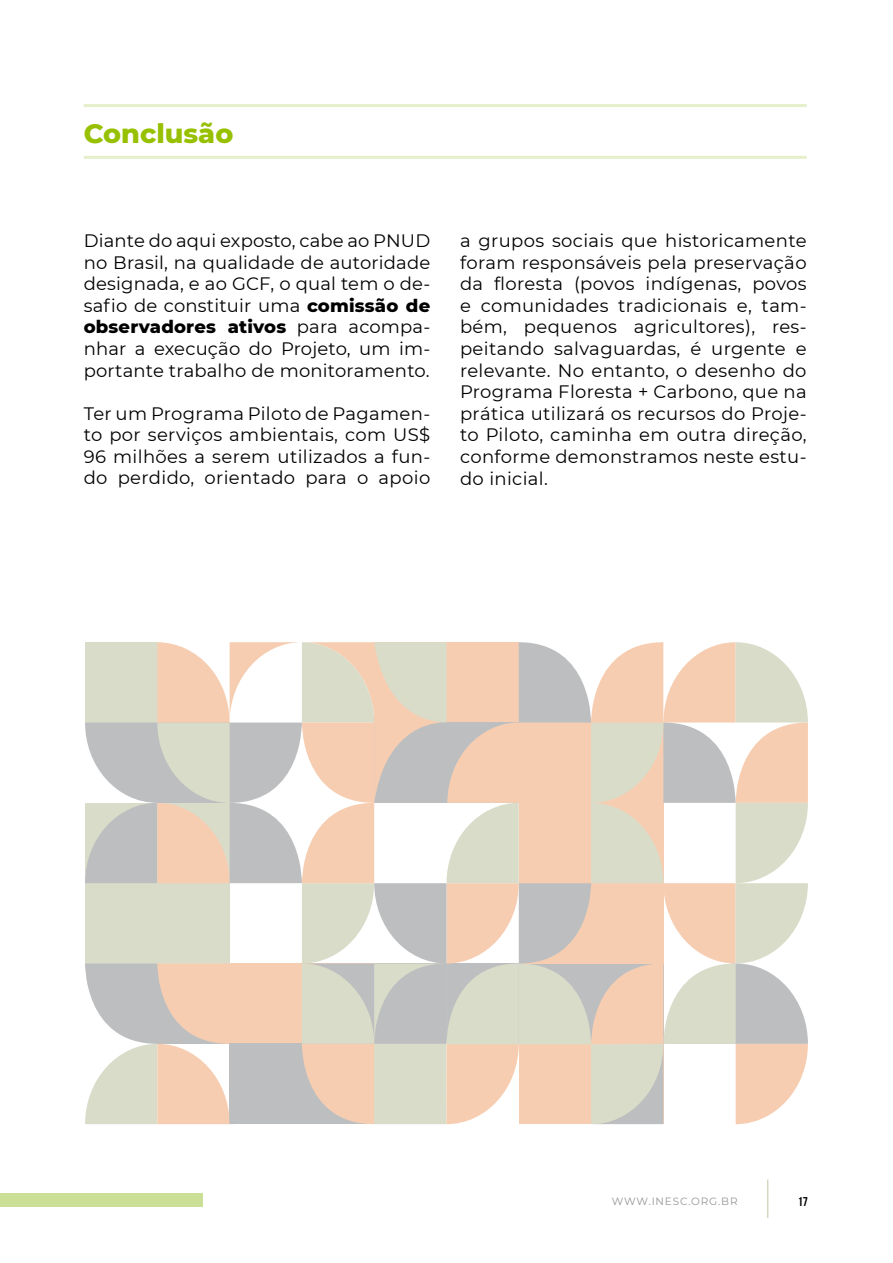
<style>
.page{position:relative;width:893px;height:1263px;background:#fff}
.page>*{position:absolute;margin:0;border:0;box-sizing:border-box;transform-origin:0 0}
.t1{font:800 27px "Montserrat";color:#97c000}
.t2{font:18px/21.6px "Montserrat";letter-spacing:.02em;color:#000;text-align:justify}
.t3{font:700 12.75px "Bebas Neue";color:#000}
.t4{font:10.5px "Montserrat";letter-spacing:.075em;color:#939598}
.s1{font-weight:800}
</style>
<div class="page">
<hr style="left:84px;top:156px;width:723px;height:3px;background:#e5efcb">
<hr style="left:84px;top:104px;width:723px;height:3px;background:#e5efcb">
<svg style="left:85px;top:642px;width:723px;height:482px"></svg>
<hr style="left:767px;top:1179px;width:1px;height:39px;background:#c2c5a5">
<div style="left:0;top:1193px;width:202px;height:14px;background:#cbdf96"></div>
<h1 class="t1" style="left:84px;top:114px;width:151px">Conclusão</h1>
<p class="t2" style="left:84px;top:229px;width:348px">Diante do aqui exposto, cabe ao PNUD no Brasil, na qualidade de autoridade designada, e ao GCF, o qual tem o de&shy;safio de constituir uma <span class="s1">comissão de observadores ativos</span> para acompa&shy;nhar a execução do Projeto, um im&shy;portante trabalho de monitoramento.</p>
<p class="t2" style="left:84px;top:402px;width:348px">Ter um Programa Piloto de Pagamen&shy;to por serviços ambientais, com US$ 96 milhões a serem utilizados a fun&shy;do perdido, orientado para o apoio</p>
<p class="t2" style="left:460px;top:229px;width:348px">a grupos sociais que historicamente foram responsáveis pela preservação da floresta (povos indígenas, povos e comunidades tradicionais e, tam&shy;bém, pequenos agricultores), res&shy;peitando salvaguardas, é urgente e relevante. No entanto, o desenho do Programa Floresta + Carbono, que na prática utilizará os recursos do Proje&shy;to Piloto, caminha em outra direção, conforme demonstramos neste estu&shy;do inicial.</p>
<p class="t4" style="left:612px;top:1194px;width:127px">www.inesc.org.br</p>
<p class="t3" style="left:798px;top:1195px;width:12px">17</p>
</div>
